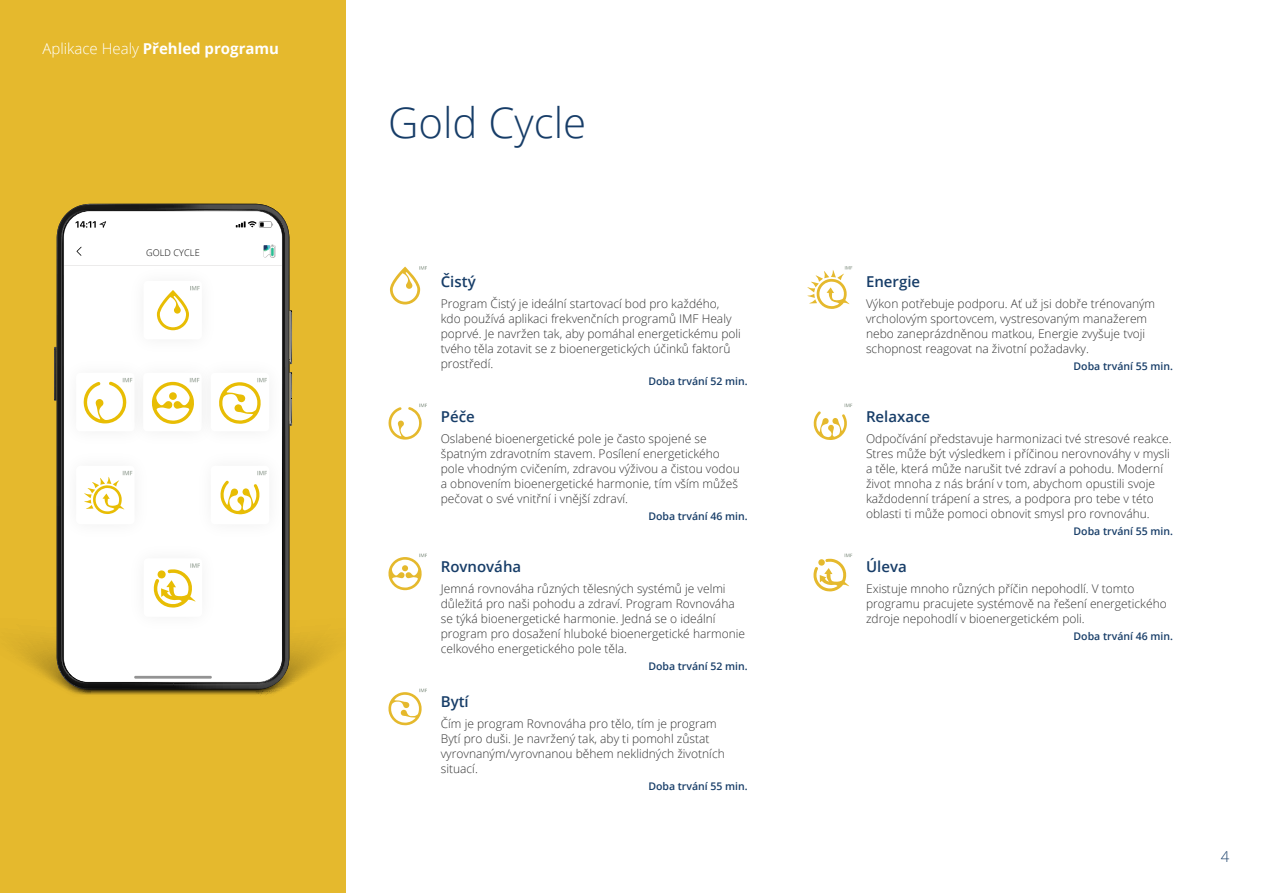
<style>
.page{position:relative;width:1263px;height:893px;background:#fff}
.page>*{position:absolute;margin:0;border:0;box-sizing:border-box;transform-origin:0 0}
.B_Ü1{font:300 42px "Open Sans";color:#173d68}
.Program_Block{font:600 15px "Open Sans";color:#173d68}
.t1{font:700 15px "Open Sans";color:#fff}
.t2{font:300 15px "Open Sans";color:#173d68}
.Program_Block-2{font:300 12px/15px "Open Sans";color:#333}
.Program_Block-3{font:600 10.5px "Open Sans";color:#173d68}
.t3{font:300 9.15px "Open Sans";letter-spacing:.01em;color:#000}
.s1{font-weight:300}
</style>
<div class="page">
<div style="left:0;top:0;width:345px;height:893px;background:#e5b92d"></div>
<svg style="left:16px;top:603px;width:310px;height:93px"></svg>
<svg style="left:57px;top:204px;width:232px;height:485px;background:#3c382b"></svg>
<svg style="left:289px;top:310px;width:3px;height:40px"></svg>
<div style="left:64px;top:211px;width:218px;height:471px;background:#fff;border-radius:25px"></div>
<svg style="left:77px;top:247px;width:5px;height:9px"></svg>
<svg style="left:76px;top:221px;width:30px;height:7px"></svg>
<svg style="left:236px;top:221px;width:37px;height:7px"></svg>
<svg style="left:263px;top:245px;width:12px;height:12px"></svg>
<hr style="left:64px;top:266px;width:218px;height:1px;background:#ecebeb">
<img style="left:121px;top:265px;width:104px;height:2px">
<svg style="left:157px;top:286px;width:43px;height:44px"></svg>
<img style="left:54px;top:350px;width:10px;height:93px">
<svg style="left:83px;top:381px;width:37px;height:42px"></svg>
<img style="left:120px;top:378px;width:13px;height:39px">
<svg style="left:151px;top:381px;width:37px;height:43px"></svg>
<img style="left:188px;top:350px;width:104px;height:93px">
<div style="left:211px;top:373px;width:58px;height:58px;background:#fff;border-radius:4px"></div>
<svg style="left:219px;top:378px;width:48px;height:46px"></svg>
<img style="left:56px;top:443px;width:8px;height:104px">
<svg style="left:84px;top:471px;width:48px;height:43px"></svg>
<img style="left:282px;top:443px;width:8px;height:104px">
<svg style="left:220px;top:481px;width:40px;height:33px"></svg>
<svg style="left:257px;top:471px;width:10px;height:4px"></svg>
<svg style="left:153px;top:563px;width:47px;height:45px"></svg>
<hr style="left:134px;top:676px;width:78px;height:3px;background:#939393">
<svg style="left:390px;top:266px;width:37px;height:38px"></svg>
<svg style="left:807px;top:266px;width:45px;height:43px"></svg>
<svg style="left:388px;top:404px;width:39px;height:36px"></svg>
<svg style="left:813px;top:404px;width:39px;height:36px"></svg>
<svg style="left:388px;top:554px;width:39px;height:36px"></svg>
<svg style="left:813px;top:554px;width:39px;height:37px"></svg>
<svg style="left:388px;top:689px;width:39px;height:36px"></svg>
<p class="t1" style="left:43px;top:38px;width:238px"><span class="s1">Aplikace Healy</span> Přehled programu</p>
<p class="t3" style="left:146px;top:246px;width:55px">GOLD CYCLE</p>
<p class="B_Ü1" style="left:388px;top:94px;width:200px">Gold Cycle</p>
<p class="Program_Block" style="left:441px;top:271px;width:36px">Čistý</p>
<p class="Program_Block-2" style="left:441px;top:295px;width:302px">Program Čistý je ideální startovací bod pro každého, kdo používá aplikaci frekvenčních programů IMF Healy poprvé. Je navržen tak, aby pomáhal energetickému poli tvého těla zotavit se z bioenergetických účinků faktorů prostředí.</p>
<p class="Program_Block-3" style="left:648px;top:374px;width:101px">Doba trvání 52 min.</p>
<p class="Program_Block" style="left:441px;top:406px;width:35px">Péče</p>
<p class="Program_Block-2" style="left:441px;top:430px;width:300px">Oslabené bioenergetické pole je často spojené se špatným zdravotním stavem. Posílení energetického pole vhodným cvičením, zdravou výživou a čistou vodou a obnovením bioenergetické harmonie, tím vším můžeš pečovat o své vnitřní i vnější zdraví.</p>
<p class="Program_Block-3" style="left:648px;top:509px;width:101px">Doba trvání 46 min.</p>
<p class="Program_Block" style="left:441px;top:556px;width:82px">Rovnováha</p>
<p class="Program_Block-2" style="left:441px;top:580px;width:306px">Jemná rovnováha různých tělesných systémů je velmi důležitá pro naši pohodu a zdraví. Program Rovnováha se týká bioenergetické harmonie. Jedná se o ideální program pro dosažení hluboké bioenergetické harmonie celkového energetického pole těla.</p>
<p class="Program_Block-3" style="left:648px;top:659px;width:101px">Doba trvání 52 min.</p>
<p class="Program_Block" style="left:441px;top:691px;width:30px">Bytí</p>
<p class="Program_Block-2" style="left:441px;top:715px;width:285px">Čím je program Rovnováha pro tělo, tím je program Bytí pro duši. Je navržený tak, aby ti pomohl zůstat vyrovnaným/vyrovnanou během neklidných životních situací.</p>
<p class="Program_Block-3" style="left:648px;top:779px;width:101px">Doba trvání 55 min.</p>
<p class="Program_Block" style="left:866px;top:271px;width:56px">Energie</p>
<p class="Program_Block-2" style="left:866px;top:295px;width:291px">Výkon potřebuje podporu. Ať už jsi dobře trénovaným vrcholovým sportovcem, vystresovaným manažerem nebo zaneprázdněnou matkou, Energie zvyšuje tvoji schopnost reagovat na životní požadavky.</p>
<p class="Program_Block-3" style="left:1073px;top:359px;width:101px">Doba trvání 55 min.</p>
<p class="Program_Block" style="left:866px;top:406px;width:66px">Relaxace</p>
<p class="Program_Block-2" style="left:866px;top:430px;width:307px">Odpočívání představuje harmonizaci tvé stresové reakce.<br>Stres může být výsledkem i příčinou nerovnováhy v mysli a těle, která může narušit tvé zdraví a pohodu. Moderní život mnoha z nás brání v tom, abychom opustili svoje každodenní trápení a stres, a podpora pro tebe v této oblasti ti může pomoci obnovit smysl pro rovnováhu.</p>
<p class="Program_Block-3" style="left:1073px;top:524px;width:101px">Doba trvání 55 min.</p>
<p class="Program_Block" style="left:866px;top:556px;width:42px">Úleva</p>
<p class="Program_Block-2" style="left:866px;top:580px;width:302px">Existuje mnoho různých příčin nepohodlí. V tomto programu pracujete systémově na řešení energetického zdroje nepohodlí v bioenergetickém poli.</p>
<p class="Program_Block-3" style="left:1073px;top:629px;width:101px">Doba trvání 46 min.</p>
<p class="t2" style="left:1221px;top:847px;width:10px">4</p>
</div>
